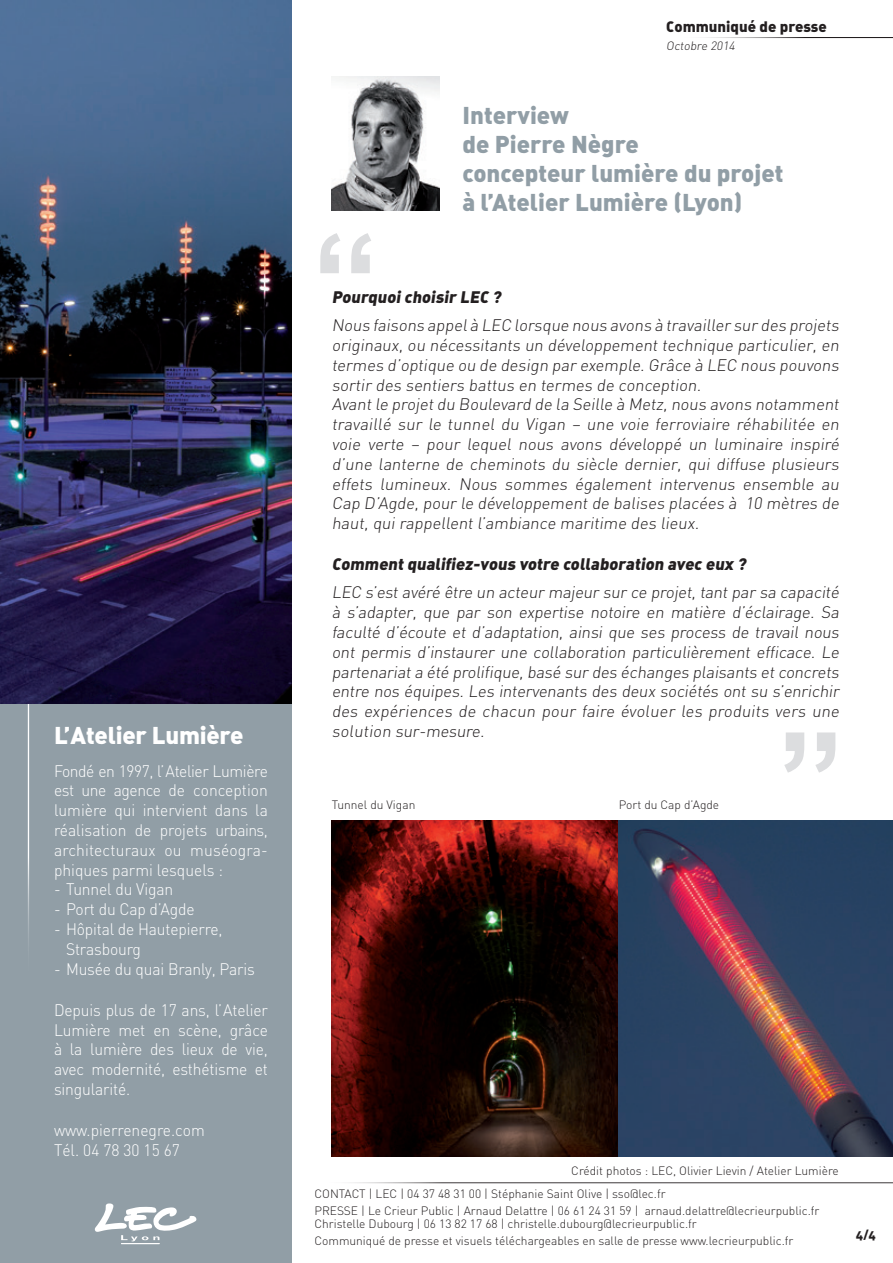
<style>
.page{position:relative;width:893px;height:1263px;background:#fff}
.page>*{position:absolute;margin:0;border:0;box-sizing:border-box;transform-origin:0 0}
.t1{font:24px/28.8px "DIN Black Alternate";color:#919ea6}
.t2{font:24px "DIN Black Alternate";letter-spacing:-.01em;color:#fff}
.t3{font:300 16.5px/19.8px "DIN";letter-spacing:-.005em;color:#231f20}
.t4{font:300 16.5px/19.8px "DIN";letter-spacing:-.01em;color:#fff;text-align:justify;scale:.95 1}
.t5{font:16.5px "DIN Black Alternate";color:#231f20}
.t6{font:15px "DIN Black Alternate";color:#231f20}
.t7{font:300 12px/17.2px "DIN";color:#231f20}
.t8{font:12px "DIN Black Alternate";color:#231f20}
</style>
<div class="page">
<div style="left:0;top:0;width:292px;height:1263px;background:#919ea6"></div>
<svg style="left:95px;top:1203px;width:102px;height:38px"></svg>
<hr style="left:121px;top:1243px;width:38px;height:1px;background:#fff">
<hr style="left:314px;top:1182px;width:579px;height:1px;background:#231f20">
<hr style="left:675px;top:37px;width:218px;height:1px;background:#231f20">
<svg style="left:320px;top:233px;width:51px;height:40px"></svg>
<svg style="left:784px;top:732px;width:51px;height:41px"></svg>
<hr style="left:28px;top:688px;width:1px;height:297px;background:#fff">
<img style="left:0;top:0;width:292px;height:703px">
<img style="left:332px;top:77px;width:107px;height:133px">
<img style="left:332px;top:820px;width:287px;height:337px">
<img style="left:619px;top:820px;width:274px;height:337px">
<h1 class="t2" style="left:54px;top:719px;width:191px">L’Atelier Lumière</h1>
<p class="t4" style="left:54px;top:761px;width:227px">Fondé en 1997, l’Atelier Lumière est une agence de conception lumière qui intervient dans la réalisation de projets urbains, architecturaux ou muséogra&shy;phiques parmi lesquels :</p>
<p class="t4" style="left:54px;top:879px;width:127px">- Tunnel du Vigan</p>
<p class="t4" style="left:54px;top:899px;width:150px">- Port du Cap d’Agde</p>
<p class="t4" style="left:66px;top:919px;width:166px;text-indent:-12px">- Hôpital de Hautepierre,<br>Strasbourg</p>
<p class="t4" style="left:54px;top:959px;width:213px">- Musée du quai Branly, Paris</p>
<p class="t4" style="left:54px;top:1000px;width:227px">Depuis plus de 17 ans, l’Atelier Lumière met en scène, grâce à la lumière des lieux de vie, avec modernité, esthétisme et singularité.</p>
<p class="t4" style="left:54px;top:1120px;width:160px">www.pierrenegre.com<br>Tél. 04 78 30 15 67</p>
<p class="t6" style="left:666px;top:16px;width:162px">Communiqué de presse</p>
<p class="t7" style="left:666px;top:37px;width:72px">Octobre 2014</p>
<h1 class="t1" style="left:462px;top:100px;width:323px">Interview<br>de Pierre Nègre<br>concepteur lumière du projet à l’Atelier Lumière (Lyon)</h1>
<p class="t5" style="left:332px;top:286px;width:174px">Pourquoichoisir LEC ?</p>
<p class="t3" style="left:332px;top:315px;width:512px">Nous faisons appelà LEC lorsque nous avons à travailler sur des projets originaux, ou nécessitants un développement technique particulier, en termes d’optique ou de design par exemple.Grâce à LEC nous pouvons sortir des sentiers battus en termes de conception.<br>Avant le projet du Boulevard de la Seille à Metz,nous avons notamment travaillé sur le tunnel du Vigan – une voie ferroviaire réhabilitée en voie verte – pour lequel nous avons développé un luminaire inspiré d’une lanterne de cheminots du siècle dernier, qui diffuse plusieurs effets lumineux. Nous sommes également intervenus ensemble au Cap D’Agde, pour le développement de balises placées à 10 mètres de haut, qui rappellent l’ambiance maritime des lieux.</p>
<p class="t5" style="left:332px;top:553px;width:419px">Comment qualifiez-vous votre collaboration avec eux ?</p>
<p class="t3" style="left:332px;top:582px;width:512px;text-align:justify">LEC s’est avéré être un acteur majeur sur ce projet, tant par sa capacité à s’adapter, que par son expertise notoire en matière d’éclairage. Sa faculté d’écoute et d’adaptation, ainsi que ses process de travail nous ont permis d’instaurer une collaboration particulièrement efficace. Le partenariata été prolifique,basé sur des échanges plaisants etconcrets entre nos équipes. Les intervenants des deux sociétés ont su s’enrichir des expériences de chacun pour faire évoluer les produits vers une solution sur-mesure.</p>
<p class="t7" style="left:332px;top:796px;width:85px">Tunnel du Vigan</p>
<p class="t7" style="left:619px;top:796px;width:102px">Port du Cap d’Agde</p>
<p class="t7" style="left:571px;top:1162px;width:269px">Crédit photos : LEC, Olivier Lievin / Atelier Lumière</p>
<p class="t7" style="left:314px;top:1184px;width:506px">CONTACT | LEC | 04 37 48 31 00 | Stéphanie Saint Olive | sso@lec.fr<br>PRESSE | Le Crieur Public | Arnaud Delattre | 06 61 24 31 59 | arnaud.delattre@lecrieurpublic.fr</p>
<p class="t7" style="left:314px;top:1215px;width:480px">Christelle Dubourg | 06 13 82 17 68 | christelle.dubourg@lecrieurpublic.fr<br>Communiqué de presse et visuels téléchargeables en salle de presse www.lecrieurpublic.fr</p>
<p class="t8" style="left:856px;top:1226px;width:22px">4/4</p>
</div>
